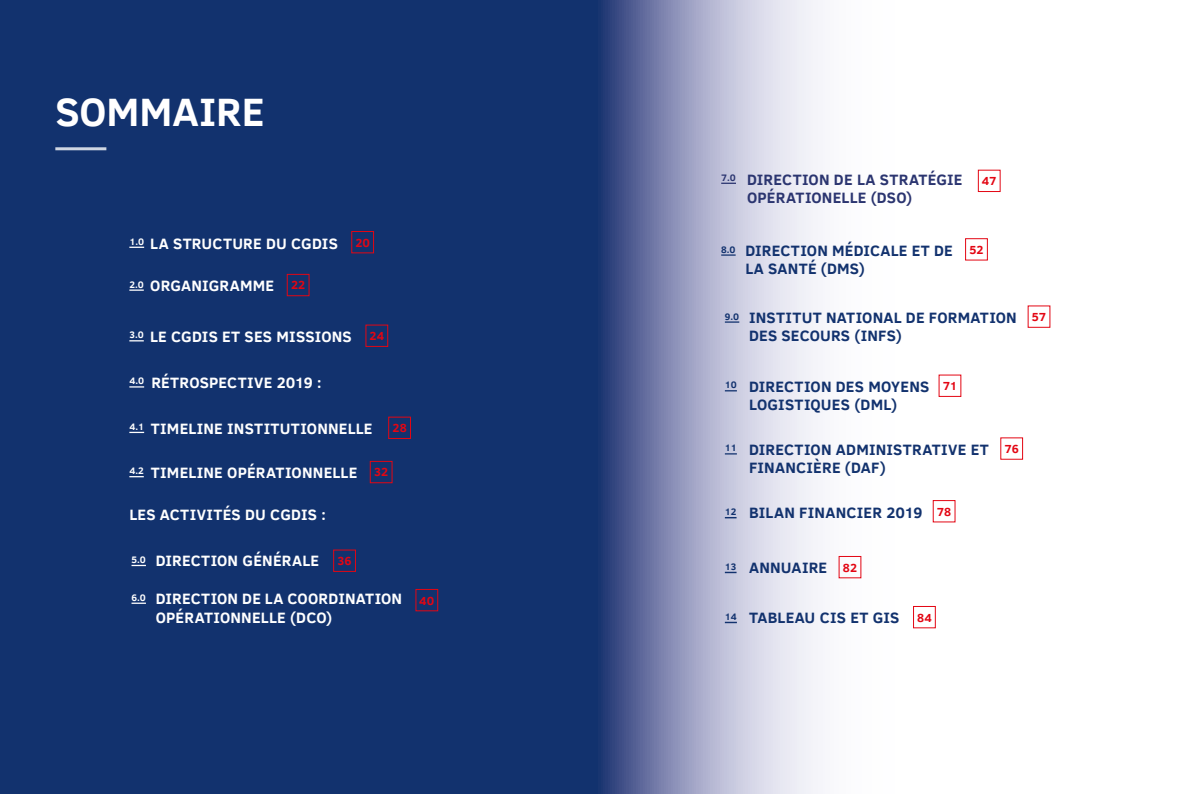
<style>
.page{position:relative;width:1191px;height:794px;background:#fff}
.page>*{position:absolute;margin:0;border:0;box-sizing:border-box;transform-origin:0 0}
.t1{font:700 40.5px "Clear Sans";color:#fff}
.t2{font:700 15.4px/18.4px "Clear Sans";letter-spacing:.015em;color:#fff}
.t3{font:700 15.4px/18.4px "Clear Sans";letter-spacing:.015em;color:#12326e}
.t4{font:700 15.4px/18.4px "Clear Sans";letter-spacing:.015em;color:#2b3570}
.t5{font:700 12px "Clear Sans";letter-spacing:.005em;color:#e30613}
.t6{font:700 9.6px "Clear Sans";color:#12326e}
.t7{font:700 9.6px "Clear Sans";color:#fff}
.t8{font:700 9.6px "Clear Sans";color:#2b3570}
.s1{font-size:12px;color:#e30613}
</style>
<div class="page">
<div style="left:0;top:0;width:595px;height:794px;background:#12326e"></div>
<hr style="left:55px;top:147px;width:51px;height:3px;background:#fff">
<svg style="left:129px;top:340px;width:15px;height:1px"></svg>
<svg style="left:129px;top:289px;width:15px;height:2px"></svg>
<svg style="left:129px;top:247px;width:15px;height:1px"></svg>
<svg style="left:129px;top:386px;width:15px;height:1px"></svg>
<svg style="left:129px;top:432px;width:15px;height:1px"></svg>
<svg style="left:129px;top:476px;width:15px;height:1px"></svg>
<div style="left:365px;top:324px;width:23px;height:23px;border:1px solid #e30613"></div>
<div style="left:287px;top:274px;width:22px;height:22px;border:1px solid #e30613"></div>
<div style="left:351px;top:231px;width:23px;height:22px;border:1px solid #e30613"></div>
<div style="left:388px;top:416px;width:23px;height:23px;border:1px solid #e30613"></div>
<div style="left:370px;top:461px;width:22px;height:22px;border:1px solid #e30613"></div>
<svg style="left:131px;top:602px;width:15px;height:2px"></svg>
<div style="left:415px;top:589px;width:23px;height:22px;border:1px solid #e30613"></div>
<svg style="left:131px;top:565px;width:15px;height:1px"></svg>
<div style="left:333px;top:549px;width:23px;height:23px;border:1px solid #e30613"></div>
<svg style="left:596px;top:0;width:455px;height:794px"></svg>
<svg style="left:721px;top:254px;width:14px;height:2px"></svg>
<svg style="left:725px;top:321px;width:14px;height:2px"></svg>
<svg style="left:725px;top:453px;width:12px;height:1px"></svg>
<svg style="left:725px;top:390px;width:12px;height:1px"></svg>
<svg style="left:725px;top:622px;width:12px;height:1px"></svg>
<div style="left:965px;top:238px;width:23px;height:22px;border:1px solid #e30613"></div>
<div style="left:932px;top:500px;width:23px;height:22px;border:1px solid #e30613"></div>
<div style="left:913px;top:606px;width:22px;height:22px;border:1px solid #e30613"></div>
<svg style="left:721px;top:183px;width:15px;height:1px"></svg>
<div style="left:977px;top:170px;width:23px;height:22px;border:1px solid #e30613"></div>
<h1 class="t1" style="left:55px;top:82px;width:211px">SOMMAIRE</h1>
<p class="t2" style="left:129px;top:233px;width:210px"><sup>1.0</sup> LA STRUCTURE DU CGDIS</p>
<p class="t2" style="left:129px;top:276px;width:146px"><sup>2.0</sup> ORGANIGRAMME</p>
<p class="t5" style="left:291px;top:276px;width:16px">22</p>
<p class="t5" style="left:355px;top:234px;width:16px">20</p>
<p class="t2" style="left:129px;top:327px;width:224px"><sup>3.0</sup> LE CGDIS ET SES MISSIONS</p>
<p class="t5" style="left:369px;top:327px;width:16px">24</p>
<p class="t2" style="left:151px;top:373px;width:171px">RÉTROSPECTIVE 2019 :</p>
<p class="t7" style="left:129px;top:374px;width:16px">4.0</p>
<p class="t7" style="left:129px;top:419px;width:16px">4.1</p>
<p class="t7" style="left:129px;top:464px;width:16px">4.2</p>
<p class="t2" style="left:151px;top:418px;width:223px">TIMELINE INSTITUTIONNELLE</p>
<p class="t2" style="left:151px;top:463px;width:208px">TIMELINE OPÉRATIONNELLE</p>
<p class="t2" style="left:129px;top:504px;width:198px">LES ACTIVITÉS DU CGDIS :</p>
<p class="t5" style="left:392px;top:419px;width:16px">28</p>
<p class="t5" style="left:374px;top:463px;width:16px">32</p>
<p class="t2" style="left:131px;top:551px;width:221px"><sup>5.0</sup> DIRECTION GÉNÉRALE <span class="s1">36</span></p>
<p class="t2" style="left:156px;top:589px;width:248px">DIRECTION DE LA COORDINATION<br>OPÉRATIONNELLE (DCO)</p>
<p class="t7" style="left:131px;top:590px;width:16px">6.0</p>
<p class="t5" style="left:419px;top:591px;width:17px">40</p>
<p class="t4" style="left:747px;top:170px;width:217px">DIRECTION DE LA STRATÉGIE<br>OPÉRATIONELLE (DSO)</p>
<p class="t8" style="left:721px;top:170px;width:16px">7.0</p>
<p class="t5" style="left:982px;top:172px;width:16px">47</p>
<p class="t6" style="left:721px;top:242px;width:16px">8.0</p>
<p class="t3" style="left:745px;top:241px;width:209px">DIRECTION MÉDICALE ET DE<br>LA SANTÉ (DMS)</p>
<p class="t5" style="left:969px;top:241px;width:16px">52</p>
<p class="t6" style="left:725px;top:309px;width:16px">9.0</p>
<p class="t3" style="left:749px;top:308px;width:269px">INSTITUT NATIONAL DE FORMATION<br>DES SECOURS (INFS)</p>
<p class="t5" style="left:1031px;top:308px;width:16px">57</p>
<p class="t6" style="left:725px;top:378px;width:14px">10</p>
<p class="t3" style="left:749px;top:376px;width:182px">DIRECTION DES MOYENS<br>LOGISTIQUES (DML)</p>
<p class="t5" style="left:942px;top:377px;width:16px">71</p>
<p class="t6" style="left:725px;top:441px;width:14px">11</p>
<p class="t3" style="left:749px;top:439px;width:241px">DIRECTION ADMINISTRATIVE ET<br>FINANCIÈRE (DAF)</p>
<p class="t5" style="left:1004px;top:440px;width:16px">76</p>
<p class="t6" style="left:725px;top:504px;width:13px">12</p>
<p class="t3" style="left:749px;top:503px;width:175px">BILAN FINANCIER 2019</p>
<p class="t5" style="left:937px;top:503px;width:16px">78</p>
<p class="t6" style="left:725px;top:559px;width:13px">13</p>
<p class="t3" style="left:749px;top:558px;width:80px">ANNUAIRE</p>
<p class="t5" style="left:843px;top:558px;width:16px">82</p>
<p class="t6" style="left:725px;top:609px;width:14px">14</p>
<p class="t3" style="left:749px;top:608px;width:152px">TABLEAU CIS ET GIS</p>
<p class="t5" style="left:917px;top:608px;width:16px">84</p>
</div>
